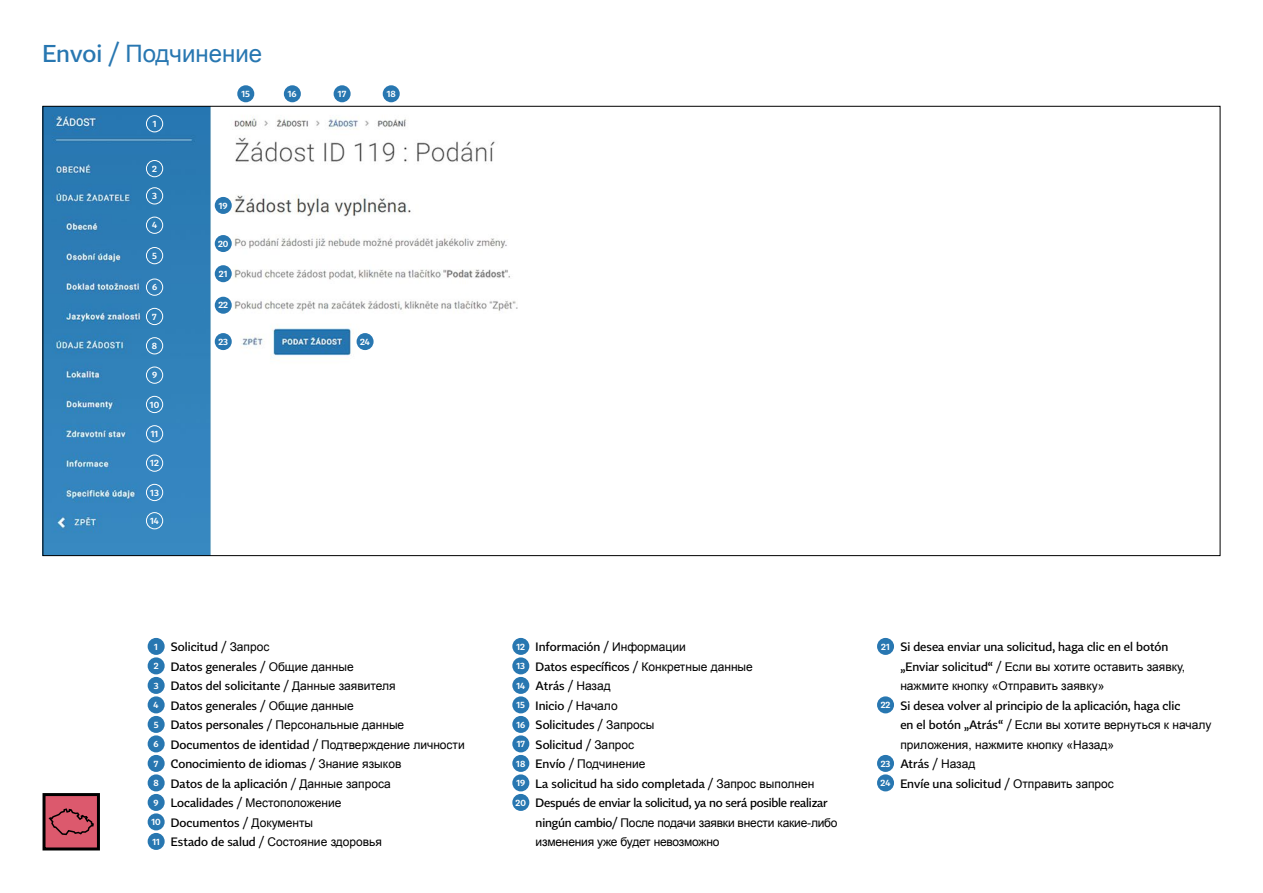
<style>
.page{position:relative;width:1263px;height:893px;background:#fff}
.page>*{position:absolute;margin:0;border:0;box-sizing:border-box;transform-origin:0 0}
.t1{font:24px "Arial";color:#2877b1}
.t2{font:500 12px/19.5px "Tabac Sans";color:#000}
.t3{font:12px/19.5px "Arial";color:#000}
.t4{font:600 9px "Tabac Sans";color:#fff}
.s1{font-family:"Tabac Sans";font-weight:500}
.s2{font-weight:600;font-size:9px;color:#fff}
.s3{font-family:"Arial";font-weight:400}
.s4{font-family:"Tabac Sans";font-weight:600;font-size:9px;color:#fff}
</style>
<div class="page">
<div style="left:148px;top:638px;width:17px;height:17px;background:#2877b1;border-radius:50%"></div>
<div style="left:148px;top:657px;width:17px;height:17px;background:#2877b1;border-radius:50%"></div>
<div style="left:148px;top:677px;width:17px;height:17px;background:#2877b1;border-radius:50%"></div>
<div style="left:148px;top:696px;width:17px;height:17px;background:#2877b1;border-radius:50%"></div>
<div style="left:148px;top:716px;width:17px;height:17px;background:#2877b1;border-radius:50%"></div>
<div style="left:148px;top:735px;width:17px;height:17px;background:#2877b1;border-radius:50%"></div>
<div style="left:148px;top:755px;width:17px;height:17px;background:#2877b1;border-radius:50%"></div>
<div style="left:148px;top:774px;width:17px;height:17px;background:#2877b1;border-radius:50%"></div>
<div style="left:148px;top:794px;width:17px;height:17px;background:#2877b1;border-radius:50%"></div>
<div style="left:148px;top:813px;width:17px;height:17px;background:#2877b1;border-radius:50%"></div>
<div style="left:148px;top:833px;width:17px;height:17px;background:#2877b1;border-radius:50%"></div>
<div style="left:512px;top:638px;width:17px;height:17px;background:#2877b1;border-radius:50%"></div>
<div style="left:512px;top:657px;width:17px;height:17px;background:#2877b1;border-radius:50%"></div>
<div style="left:512px;top:677px;width:17px;height:17px;background:#2877b1;border-radius:50%"></div>
<div style="left:512px;top:696px;width:17px;height:17px;background:#2877b1;border-radius:50%"></div>
<div style="left:512px;top:716px;width:17px;height:17px;background:#2877b1;border-radius:50%"></div>
<div style="left:512px;top:735px;width:17px;height:17px;background:#2877b1;border-radius:50%"></div>
<div style="left:512px;top:755px;width:17px;height:17px;background:#2877b1;border-radius:50%"></div>
<div style="left:512px;top:774px;width:17px;height:17px;background:#2877b1;border-radius:50%"></div>
<div style="left:512px;top:794px;width:17px;height:17px;background:#2877b1;border-radius:50%"></div>
<div style="left:877px;top:638px;width:17px;height:17px;background:#2877b1;border-radius:50%"></div>
<div style="left:877px;top:696px;width:17px;height:17px;background:#2877b1;border-radius:50%"></div>
<div style="left:877px;top:755px;width:17px;height:17px;background:#2877b1;border-radius:50%"></div>
<div style="left:877px;top:774px;width:17px;height:17px;background:#2877b1;border-radius:50%"></div>
<img style="left:45px;top:108px;width:473px;height:446px">
<div style="left:146px;top:115px;width:17px;height:17px;border:1px solid #fff;border-radius:50%"></div>
<div style="left:237px;top:85px;width:17px;height:17px;background:#2877b1;border-radius:50%"></div>
<div style="left:215px;top:197px;width:17px;height:17px;background:#2877b1;border-radius:50%"></div>
<div style="left:215px;top:235px;width:17px;height:17px;background:#2877b1;border-radius:50%"></div>
<div style="left:215px;top:265px;width:17px;height:17px;background:#2877b1;border-radius:50%"></div>
<div style="left:215px;top:333px;width:17px;height:17px;background:#2877b1;border-radius:50%"></div>
<div style="left:215px;top:297px;width:17px;height:17px;background:#2877b1;border-radius:50%"></div>
<div style="left:357px;top:333px;width:17px;height:17px;background:#2877b1;border-radius:50%"></div>
<div style="left:284px;top:85px;width:17px;height:17px;background:#2877b1;border-radius:50%"></div>
<div style="left:334px;top:85px;width:17px;height:17px;background:#2877b1;border-radius:50%"></div>
<div style="left:383px;top:85px;width:17px;height:17px;background:#2877b1;border-radius:50%"></div>
<div style="left:146px;top:160px;width:17px;height:17px;border:1px solid #fff;border-radius:50%"></div>
<div style="left:146px;top:187px;width:17px;height:17px;border:1px solid #fff;border-radius:50%"></div>
<div style="left:146px;top:217px;width:17px;height:17px;border:1px solid #fff;border-radius:50%"></div>
<div style="left:146px;top:247px;width:17px;height:17px;border:1px solid #fff;border-radius:50%"></div>
<div style="left:146px;top:279px;width:17px;height:17px;border:1px solid #fff;border-radius:50%"></div>
<div style="left:146px;top:308px;width:17px;height:17px;border:1px solid #fff;border-radius:50%"></div>
<div style="left:146px;top:337px;width:17px;height:17px;border:1px solid #fff;border-radius:50%"></div>
<div style="left:146px;top:367px;width:17px;height:17px;border:1px solid #fff;border-radius:50%"></div>
<div style="left:146px;top:396px;width:17px;height:17px;border:1px solid #fff;border-radius:50%"></div>
<div style="left:146px;top:425px;width:17px;height:17px;border:1px solid #fff;border-radius:50%"></div>
<div style="left:146px;top:455px;width:17px;height:17px;border:1px solid #fff;border-radius:50%"></div>
<div style="left:146px;top:484px;width:17px;height:17px;border:1px solid #fff;border-radius:50%"></div>
<div style="left:146px;top:512px;width:17px;height:17px;border:1px solid #fff;border-radius:50%"></div>
<div style="left:44px;top:794px;width:54px;height:55px;background:#dc596d"></div>
<div style="left:43px;top:793px;width:57px;height:57px;border:3px solid #000"></div>
<svg style="left:48px;top:808px;width:46px;height:28px"></svg>
<h1 class="t1" style="left:43px;top:38px;width:221px"><span class="s1">Envoi /</span> подчинение</h1>
<p class="t4" style="left:153px;top:118px;width:5px">1</p>
<p class="t4" style="left:152px;top:163px;width:6px">2</p>
<p class="t4" style="left:152px;top:190px;width:6px">3</p>
<p class="t4" style="left:152px;top:220px;width:7px">4</p>
<p class="t4" style="left:152px;top:250px;width:6px">5</p>
<p class="t4" style="left:152px;top:282px;width:7px">6</p>
<p class="t4" style="left:152px;top:311px;width:6px">7</p>
<p class="t4" style="left:152px;top:340px;width:7px">8</p>
<p class="t4" style="left:152px;top:370px;width:7px">9</p>
<p class="t4" style="left:150px;top:399px;width:11px">10</p>
<p class="t4" style="left:151px;top:428px;width:9px">11</p>
<p class="t4" style="left:150px;top:458px;width:10px">12</p>
<p class="t4" style="left:150px;top:487px;width:10px">13</p>
<p class="t4" style="left:150px;top:515px;width:10px">14</p>
<p class="t4" style="left:241px;top:88px;width:10px">15</p>
<p class="t4" style="left:219px;top:200px;width:10px">19</p>
<p class="t4" style="left:218px;top:238px;width:12px">20</p>
<p class="t4" style="left:219px;top:268px;width:10px">21</p>
<p class="t4" style="left:218px;top:300px;width:11px">22</p>
<p class="t4" style="left:218px;top:336px;width:11px">23</p>
<p class="t4" style="left:288px;top:88px;width:10px">16</p>
<p class="t4" style="left:338px;top:88px;width:10px">17</p>
<p class="t4" style="left:387px;top:88px;width:11px">18</p>
<p class="t4" style="left:360px;top:336px;width:11px">24</p>
<p class="t2" style="left:154px;top:637px;width:244px"><span class="s2">1</span> Solicitud / <span class="s3">Запрос<br></span><span class="s2">2</span> Datos generales / <span class="s3">Общие данные<br></span><span class="s2">3</span> Datos del solicitante / <span class="s3">Данные заявителя<br></span><span class="s2">4</span> Datos generales / <span class="s3">Общие данные</span></p>
<p class="t3" style="left:154px;top:715px;width:252px"><span class="s4">5</span> <span class="s1">Datos personales /</span> Персональные данные</p>
<p class="t2" style="left:153px;top:735px;width:313px"><span class="s2">6</span> Documentos de identidad / <span class="s3">Подтверждение личности<br></span><span class="s2">7</span> Conocimiento de idiomas / <span class="s3">Знание языков<br></span><span class="s2">8</span> Datos de la aplicación / <span class="s3">Данные запросa</span></p>
<p class="t3" style="left:154px;top:793px;width:189px"><span class="s4">9</span> <span class="s1">Localidades /</span> Mестоположение</p>
<p class="t2" style="left:151px;top:813px;width:163px"><span class="s2">10</span> Documentos / <span class="s3">Документы</span></p>
<p class="t3" style="left:152px;top:832px;width:231px"><span class="s4">11</span> <span class="s1">Estado de salud /</span> Cостояние здоровья</p>
<p class="t2" style="left:516px;top:637px;width:238px"><span class="s2">12</span> Información / <span class="s3">Информации<br></span><span class="s2">13</span> Datos específicos / <span class="s3">Конкретные данные<br></span><span class="s2">14</span> Atrás / <span class="s3">Назад<br></span><span class="s2">15</span> Inicio / <span class="s3">начало<br></span><span class="s2">16</span> Solicitudes / <span class="s3">запросы<br></span><span class="s2">17</span> Solicitud / <span class="s3">запрос</span></p>
<p class="t3" style="left:516px;top:754px;width:131px"><span class="s4">18</span> <span class="s1">Envío /</span> подчинение</p>
<p class="t2" style="left:516px;top:774px;width:314px"><span class="s2">19</span> La solicitud ha sido completada / <span class="s3">Запрос выполнен<br></span><span class="s2">20</span> Después de enviar la solicitud, ya no será posible realizar</p>
<p class="t3" style="left:536px;top:813px;width:303px"><span class="s1">ningún cambio/</span> После подачи заявки внести какие-либо изменения уже будет невозможно</p>
<p class="t2" style="left:881px;top:637px;width:289px"><span class="s2">21</span> Si desea enviar una solicitud, haga clic en el botón</p>
<p class="t3" style="left:900px;top:657px;width:286px"><span class="s1">„Enviar solicitud“ /</span> Если вы хотите оставить заявку, нажмите кнопку «Отправить заявку»</p>
<p class="t2" style="left:881px;top:696px;width:301px"><span class="s2">22</span> Si desea volver al principio de la aplicación, haga clic</p>
<p class="t3" style="left:900px;top:715px;width:313px"><span class="s1">en el botón „Atrás“ /</span> Если вы хотите вернуться к началу приложения, нажмите кнопку «Назад»</p>
<p class="t2" style="left:880px;top:754px;width:235px"><span class="s2">23</span> Atrás / <span class="s3">Назад<br></span><span class="s2">24</span> Envíe una solicitud / <span class="s3">Отправить запрос</span></p>
</div>
